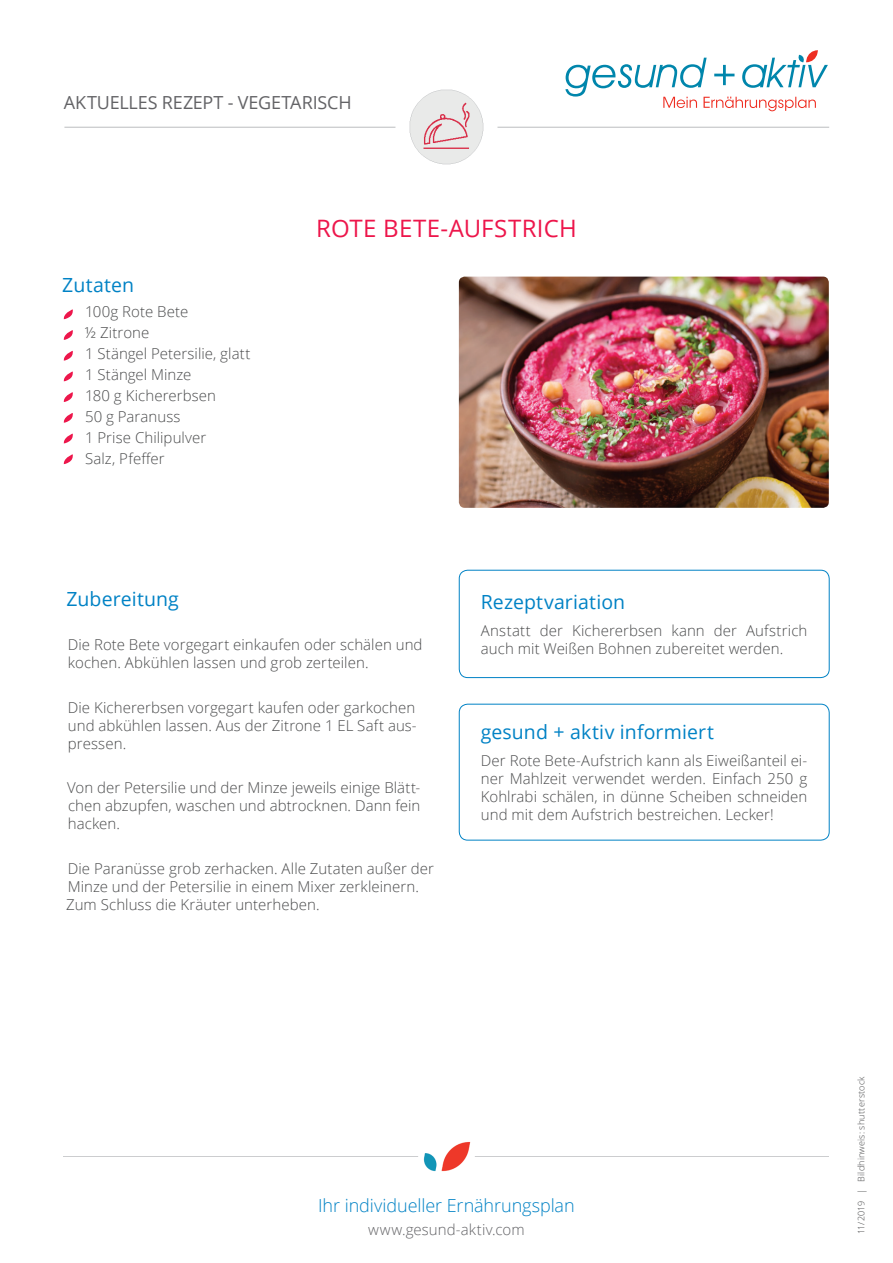
<style>
.page{position:relative;width:893px;height:1263px;background:#fff}
.page>*{position:absolute;margin:0;border:0;box-sizing:border-box;transform-origin:0 0}
.t1{font:24px "Open Sans";letter-spacing:.01em;color:#ed164b}
.t2{font:19.5px "Open Sans";letter-spacing:.005em;color:#0082c5}
.t3{font:300 18px "Open Sans";letter-spacing:-.005em;color:#0082c5}
.t4{font:18px "Open Sans";letter-spacing:-.01em;color:#636366}
.t5{font:300 15px/18px "Open Sans";letter-spacing:.005em;color:#4b4c4d}
.t6{font:300 15px "Open Sans";letter-spacing:.01em;color:#636366}
.t7{font:300 9px "Open Sans";letter-spacing:.025em;color:#4b4c4d}
</style>
<div class="page">
<div style="left:459px;top:570px;width:371px;height:108px;border:1px solid #0082c5;border-radius:9px"></div>
<hr style="left:64px;top:127px;width:765px;height:1px;background:#bcbdc0">
<div style="left:395px;top:76px;width:102px;height:102px;background:#fff;border-radius:50%"></div>
<hr style="left:64px;top:1156px;width:765px;height:1px;background:#cccdcf">
<div style="left:418px;top:1128px;width:57px;height:57px;background:#fff;border-radius:50%"></div>
<img style="left:409px;top:89px;width:75px;height:76px">
<img style="left:459px;top:277px;width:370px;height:231px">
<div style="left:459px;top:704px;width:371px;height:136px;border:1px solid #0082c5;border-radius:9px"></div>
<svg style="left:64px;top:330px;width:9px;height:10px"></svg>
<svg style="left:64px;top:309px;width:9px;height:10px"></svg>
<svg style="left:64px;top:351px;width:9px;height:10px"></svg>
<svg style="left:64px;top:371px;width:9px;height:10px"></svg>
<svg style="left:64px;top:392px;width:9px;height:10px"></svg>
<svg style="left:64px;top:413px;width:9px;height:10px"></svg>
<svg style="left:64px;top:433px;width:9px;height:10px"></svg>
<svg style="left:64px;top:454px;width:9px;height:10px"></svg>
<svg style="left:565px;top:50px;width:263px;height:61px"></svg>
<img style="left:423px;top:1142px;width:48px;height:30px">
<p class="t4" style="left:64px;top:90px;width:289px">AKTUELLES REZEPT - VEGETARISCH</p>
<h2 class="t2" style="left:62px;top:271px;width:73px">Zutaten</h2>
<p class="t5" style="left:85px;top:301px;width:167px;line-height:21px">100g Rote Bete<br>½ Zitrone<br>1 Stängel Petersilie, glatt<br>1 Stängel Minze<br>180 g Kichererbsen<br>50 g Paranuss<br>1 Prise Chilipulver<br>Salz, Pfeffer</p>
<h1 class="t1" style="left:316px;top:212px;width:262px">ROTE BETE-AUFSTRICH</h1>
<h2 class="t2" style="left:66px;top:585px;width:114px">Zubereitung</h2>
<p class="t5" style="left:68px;top:635px;width:356px">Die Rote Bete vorgegart einkaufen oder schälen und kochen. Abkühlen lassen und grob zerteilen.</p>
<p class="t5" style="left:68px;top:698px;width:351px;text-align:justify">Die Kichererbsen vorgegart kaufen oder garkochen und abkühlen lassen. Aus der Zitrone 1 EL Saft aus&shy;pressen.</p>
<p class="t5" style="left:67px;top:778px;width:355px;text-align:justify">Von der Petersilie und der Minze jeweils einige Blätt&shy;chen abzupfen, waschen und abtrocknen. Dann fein hacken.</p>
<p class="t5" style="left:66px;top:859px;width:369px">Die Paranüsse grob zerhacken. Alle Zutaten außer der<br>Minze und der Petersilie in einem Mixer zerkleinern.<br>Zum Schluss die Kräuter unterheben.</p>
<h2 class="t2" style="left:481px;top:589px;width:146px">Rezeptvariation</h2>
<p class="t5" style="left:481px;top:621px;width:328px">Anstatt der Kichererbsen kann der Aufstrich auch mit Weißen Bohnen zubereitet werden.</p>
<h2 class="t2" style="left:481px;top:719px;width:235px">gesund + aktiv informiert</h2>
<p class="t5" style="left:481px;top:751px;width:328px;text-align:justify">Der Rote Bete-Aufstrich kann als Eiweißanteil ei&shy;ner Mahlzeit verwendet werden. Einfach 250 g Kohlrabi schälen, in dünne Scheiben schneiden und mit dem Aufstrich bestreichen. Lecker!</p>
<p class="t3" style="left:318px;top:1193px;width:258px">Ihr individueller Ernährungsplan</p>
<p class="t6" style="left:368px;top:1219px;width:158px">www.gesund-aktiv.com</p>
<p class="t7" style="left:855px;top:1234px;width:159px;rotate:-90deg">11/2019 | Bildhinweis: shutterstock</p>
</div>
